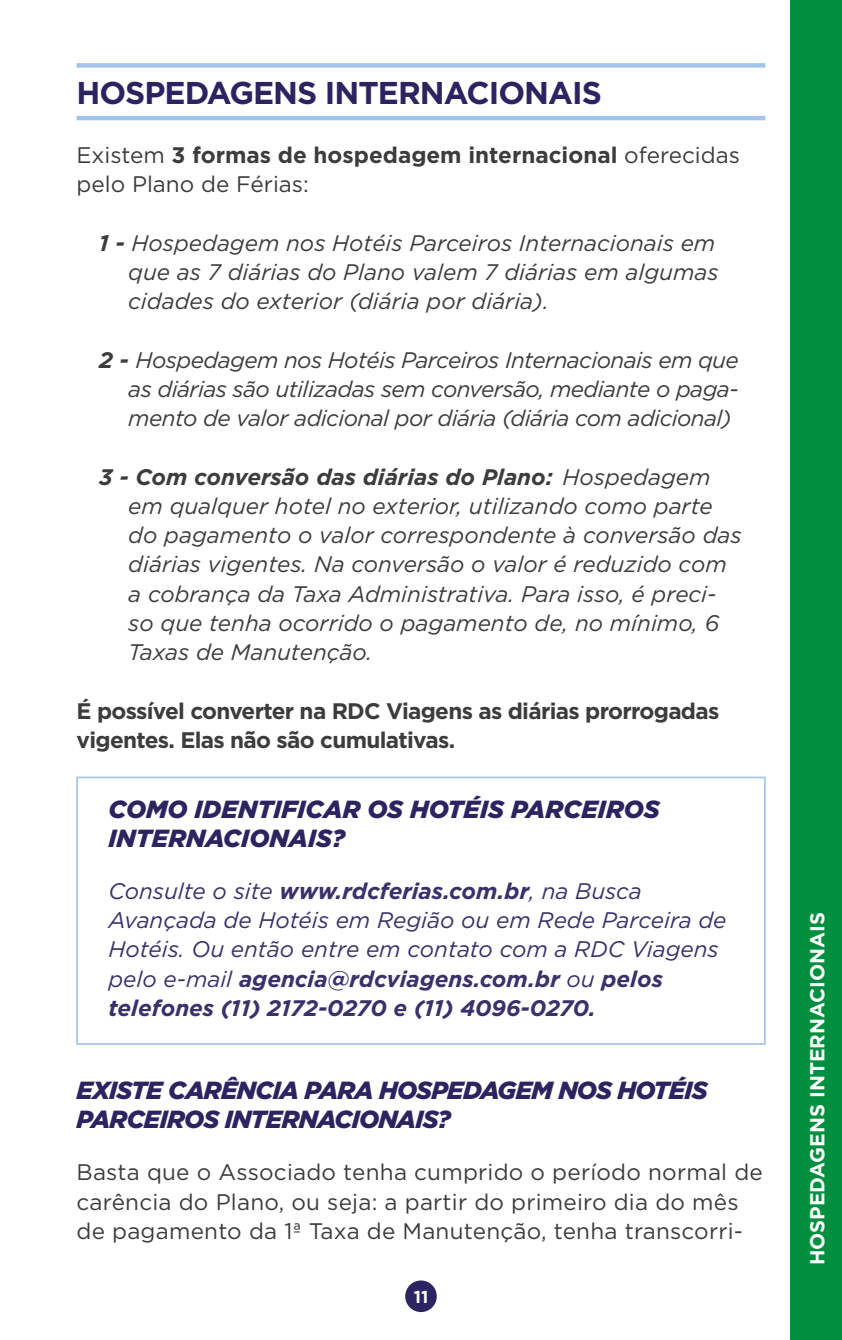
<style>
.page{position:relative;width:842px;height:1340px;background:#fff}
.page>*{position:absolute;margin:0;border:0;box-sizing:border-box;transform-origin:0 0}
.t1{font:700 31.5px "Gotham";letter-spacing:-.03em;color:#2b2460}
.t2{font:italic 900 24.75px/29.2px "Gotham";letter-spacing:-.03em;color:#2b2460}
.t3{font:italic 900 24.75px/29.2px "Gotham";color:#2b2460}
.t4{font:italic 22.5px/29.2px "Gotham";color:#3c3c3b}
.t5{font:22.5px/29.2px "Gotham";letter-spacing:.01em;color:#3c3c3b}
.t6{font:italic 22.5px/29.2px "Gotham";color:#3c306a}
.t7{font:700 22.5px/29.2px "Gotham";letter-spacing:-.03em;color:#3c3c3b}
.t8{font:700 20.25px "Gotham";color:#fff}
.t9{font:700 17.32px "Gotham";color:#fff}
.s1{font-weight:700}
</style>
<div class="page">
<div style="left:791px;top:0;width:51px;height:1339px;background:#008f3f"></div>
<div style="left:76px;top:776px;width:690px;height:268px;border:2px solid #a3c5e9"></div>
<div style="left:405px;top:1280px;width:32px;height:31px;background:#2b2460;border-radius:50%"></div>
<div style="left:77px;top:63px;width:688px;height:5px;background:#a3c5e9"></div>
<hr style="left:77px;top:116px;width:688px;height:4px;background:#a3c5e9">
<h1 class="t1" style="left:77px;top:72px;width:527px">HOSPEDAGENS INTERNACIONAIS</h1>
<p class="t5" style="left:77px;top:140px;width:665px">Existem <span class="s1">3 formas de hospedagem internacional</span> oferecidas pelo Plano de Férias:</p>
<p class="t4" style="left:128px;top:227px;width:592px;text-indent:-29px"><span class="s1">1 -</span> Hospedagem nos Hotéis Parceiros Internacionais em que as 7 diárias do Plano valem 7 diárias em algumas cidades do exterior (diária por diária).</p>
<p class="t4" style="left:128px;top:344px;width:612px;text-align:justify;text-indent:-29px"><span class="s1">2 -</span> Hospedagem nos Hotéis Parceiros Internacionais em que as diárias são utilizadas sem conversão, mediante o paga&shy;mento de valor adicional por diária (diária com adicional)</p>
<p class="t4" style="left:128px;top:461px;width:615px;text-indent:-29px"><span class="s1">3 - Com conversão das diárias do Plano:</span> Hospedagem em qualquer hotel no exterior, utilizando como parte do pagamento o valor correspondente à conversão das diárias vigentes. Na conversão o valor é reduzido com a cobrança da Taxa Administrativa. Para isso, é preci&shy;so que tenha ocorrido o pagamento de, no mínimo, 6<br>Taxas de Manutenção.</p>
<p class="t7" style="left:77px;top:696px;width:644px">É possível converter na RDC Viagens as diárias prorrogadas vigentes. Elas não são cumulativas.</p>
<p class="t3" style="left:108px;top:794px;width:553px">COMO IDENTIFICAR OS HOTÉIS PARCEIROS<br>INTERNACIONAIS?</p>
<p class="t6" style="left:108px;top:875px;width:620px">Consulte o site <span class="s1">www.rdcferias.com.br</span>, na Busca Avançada de Hotéis em Região ou em Rede Parceira de Hotéis. Ou então entre em contato com a RDC Viagens pelo e-mail <span class="s1">agencia@rdcviagens.com.br</span> ou <span class="s1">pelos telefones (11) 2172-0270 e (11) 4096-0270.</span></p>
<p class="t2" style="left:77px;top:1075px;width:633px">EXISTE CARÊNCIA PARA HOSPEDAGEM NOS HOTÉIS<br>PARCEIROS INTERNACIONAIS?</p>
<p class="t5" style="left:77px;top:1157px;width:688px">Basta que o Associado tenha cumprido o período normal de carência do Plano, ou seja: a partir do primeiro dia do mês de pagamento da 1ª Taxa de Manutenção, tenha transcorri-</p>
<p class="t9" style="left:414px;top:1285px;width:16px">11</p>
<p class="t8" style="left:804px;top:1265px;width:354px;rotate:-90deg">HOSPEDAGENS INTERNACIONAIS</p>
</div>
